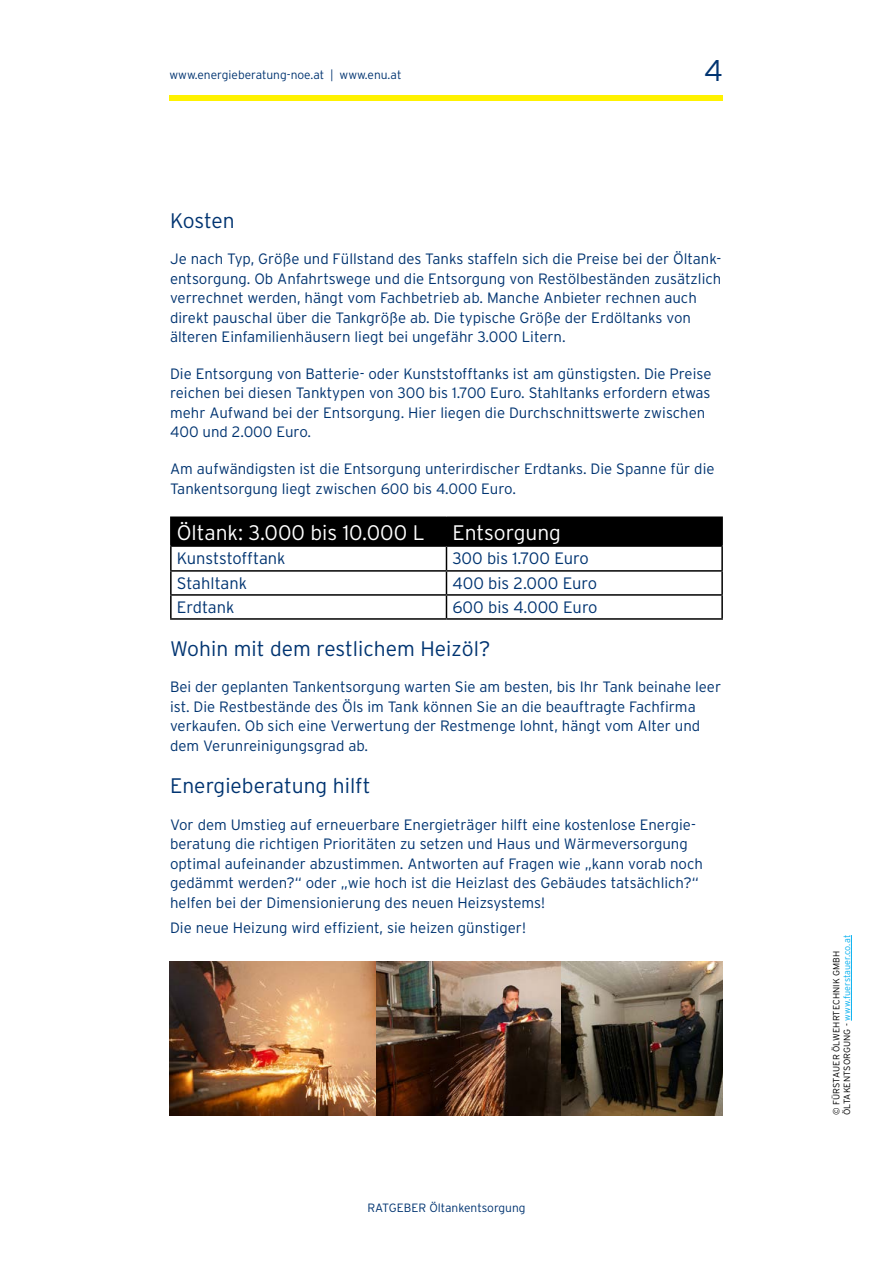
<style>
.page{position:relative;width:893px;height:1263px;background:#fff}
.page>*{position:absolute;margin:0;border:0;box-sizing:border-box;transform-origin:0 0}
.t1{font:300 30px "Interstate";color:#003471}
.t2{font:300 21px "Interstate";color:#003471}
.t3{font:300 21px "Interstate";color:#fff}
.t4{font:300 16.5px "Interstate";color:#003471}
.t5{font:300 15px/19.5px "Interstate";color:#003471}
.t6{font:300 12px "Interstate";color:#003471}
.t7{font:300 9px/10.8px "Interstate";letter-spacing:.01em;color:#000}
.s1{font-stretch:condensed}
.s2{color:#00aeef}
</style>
<div class="page">
<div style="left:169px;top:95px;width:554px;height:6px;background:#fff200"></div>
<div style="left:171px;top:517px;width:275px;height:29px;background:#000"></div>
<div style="left:446px;top:517px;width:276px;height:29px;background:#000"></div>
<hr style="left:170px;top:516px;width:276px;height:2px;background:#000">
<hr style="left:170px;top:518px;width:2px;height:27px;background:#000">
<hr style="left:446px;top:516px;width:277px;height:2px;background:#000">
<hr style="left:721px;top:518px;width:2px;height:27px;background:#000">
<hr style="left:170px;top:545px;width:276px;height:2px;background:#000">
<hr style="left:170px;top:547px;width:2px;height:23px;background:#000">
<hr style="left:446px;top:545px;width:277px;height:2px;background:#000">
<hr style="left:721px;top:547px;width:2px;height:23px;background:#000">
<hr style="left:170px;top:570px;width:276px;height:2px;background:#000">
<hr style="left:170px;top:572px;width:2px;height:22px;background:#000">
<hr style="left:446px;top:570px;width:277px;height:2px;background:#000">
<hr style="left:721px;top:572px;width:2px;height:22px;background:#000">
<hr style="left:170px;top:594px;width:276px;height:2px;background:#000">
<hr style="left:170px;top:596px;width:2px;height:22px;background:#000">
<hr style="left:446px;top:594px;width:277px;height:2px;background:#000">
<svg style="left:446px;top:546px;width:1px;height:72px"></svg>
<hr style="left:721px;top:596px;width:2px;height:22px;background:#000">
<hr style="left:170px;top:618px;width:276px;height:2px;background:#000">
<hr style="left:446px;top:618px;width:277px;height:2px;background:#000">
<hr style="left:851px;top:935px;width:1px;height:86px;background:#00aeef">
<img style="left:169px;top:961px;width:554px;height:154px">
<p class="t6" style="left:169px;top:68px;width:233px">www.energieberatung-noe.at <span class="s1">|</span> www.enu.at</p>
<h1 class="t1" style="left:704px;top:54px;width:20px">4</h1>
<h2 class="t2" style="left:170px;top:209px;width:66px">Kosten</h2>
<p class="t5" style="left:170px;top:249px;width:553px">Je nach Typ, Größe und Füllstand des Tanks staffeln sich die Preise bei der Öltank&shy;entsorgung. Ob Anfahrtswege und die Entsorgung von Restölbeständen zusätzlich verrechnet werden, hängt vom Fachbetrieb ab. Manche Anbieter rechnen auch direkt pauschal über die Tankgröße ab. Die typische Größe der Erdöltanks von älteren Einfamilienhäusern liegt bei ungefähr 3.000 Litern.</p>
<p class="t5" style="left:170px;top:364px;width:543px">Die Entsorgung von Batterie- oder Kunststofftanks ist am günstigsten. Die Preise reichen bei diesen Tanktypen von 300 bis 1.700 Euro. Stahltanks erfordern etwas mehr Aufwand bei der Entsorgung. Hier liegen die Durchschnittswerte zwischen 400 und 2.000 Euro.</p>
<p class="t5" style="left:170px;top:459px;width:546px">Am aufwändigsten ist die Entsorgung unterirdischer Erdtanks. Die Spanne für die<br>Tankentsorgung liegt zwischen 600 bis 4.000 Euro.</p>
<h2 class="t3" style="left:177px;top:521px;width:249px">Öltank: 3.000 bis 10.000 L</h2>
<h2 class="t3" style="left:452px;top:521px;width:110px">Entsorgung</h2>
<p class="t4" style="left:177px;top:549px;width:110px">Kunststofftank</p>
<p class="t4" style="left:452px;top:549px;width:138px">300 bis 1.700 Euro</p>
<p class="t4" style="left:177px;top:574px;width:72px">Stahltank</p>
<p class="t4" style="left:452px;top:574px;width:146px">400 bis 2.000 Euro</p>
<p class="t4" style="left:177px;top:598px;width:59px">Erdtank</p>
<p class="t4" style="left:452px;top:598px;width:147px">600 bis 4.000 Euro</p>
<h2 class="t2" style="left:170px;top:637px;width:322px">Wohin mit dem restlichem Heizöl?</h2>
<p class="t5" style="left:170px;top:677px;width:553px">Bei der geplanten Tankentsorgung warten Sie am besten, bis Ihr Tank beinahe leer ist. Die Restbestände des Öls im Tank können Sie an die beauftragte Fachfirma verkaufen. Ob sich eine Verwertung der Restmenge lohnt, hängt vom Alter und dem Verunreinigungsgrad ab.</p>
<h2 class="t2" style="left:170px;top:774px;width:202px">Energieberatung hilft</h2>
<p class="t5" style="left:170px;top:814px;width:534px">Vor dem Umstieg auf erneuerbare Energieträger hilft eine kostenlose Energie&shy;beratung die richtigen Prioritäten zu setzen und Haus und Wärmeversorgung optimal aufeinander abzustimmen. Antworten auf Fragen wie „kann vorab noch gedämmt werden?“ oder „wie hoch ist die Heizlast des Gebäudes tatsächlich?“ helfen bei der Dimensionierung des neuen Heizsystems!</p>
<p class="t5" style="left:170px;top:918px;width:357px">Die neue Heizung wird effizient, sie heizen günstiger!</p>
<p class="t6" style="left:367px;top:1201px;width:160px">RATGEBER Öltankentsorgung</p>
<p class="t7" style="left:831px;top:1115px;width:181px;rotate:-90deg">© FÜRSTAUER ÖLWEHRTECHNIK GMBH<br>ÖLTAKENTSORGUNG - <span class="s2">www.fuerstauer.co.at</span></p>
</div>
